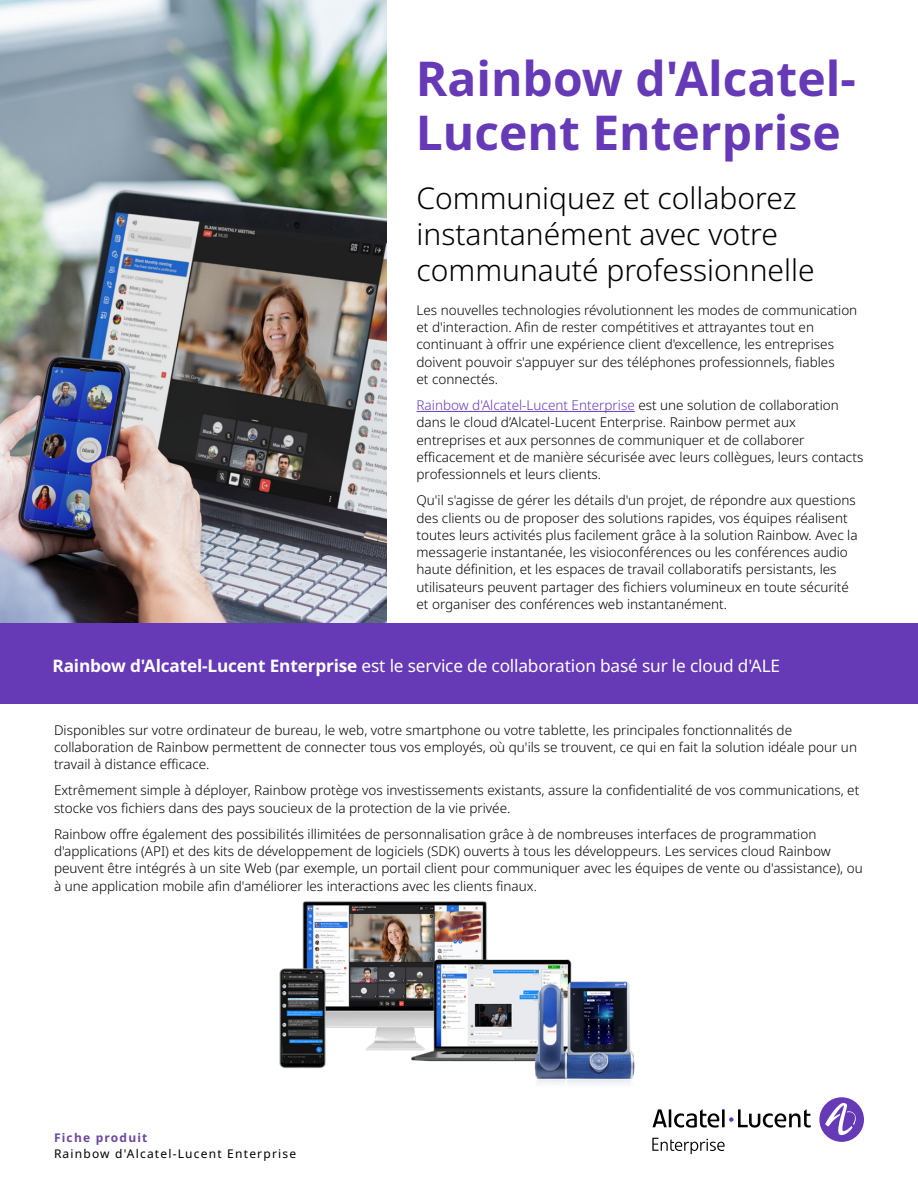
<style>
.page{position:relative;width:918px;height:1188px;background:#fff}
.page>*{position:absolute;margin:0;border:0;box-sizing:border-box;transform-origin:0 0}
.t1{font:700 48px/54px "Noto Sans";color:#6639b7}
.t2{font:300 30px/36px "Noto Sans";color:#000}
.t3{font:17.25px "Noto Sans";letter-spacing:-.01em;color:#fff}
.t4{font:300 13.5px/17.2px "Noto Sans";color:#000}
.t5{font:12px "Noto Sans";letter-spacing:.1em;color:#000}
.t6{font:700 12px "Noto Sans";letter-spacing:.1em;color:#6b489d}
.s1{color:#6639b7}
.s2{font-weight:700}
</style>
<div class="page">
<img style="left:0;top:0;width:387px;height:623px">
<hr style="left:417px;top:411px;width:218px;height:1px;background:#6639b7">
<div style="left:0;top:623px;width:918px;height:80px;background:#6639b7"></div>
<svg style="left:652px;top:1097px;width:212px;height:57px"></svg>
<img style="left:279px;top:901px;width:356px;height:183px">
<h1 class="t1" style="left:416px;top:53px;width:442px">Rainbow d'Alcatel-<br>Lucent Enterprise</h1>
<h2 class="t2" style="left:417px;top:181px;width:400px">Communiquez et collaborez instantanément avec votre communauté professionnelle</h2>
<p class="t4" style="left:417px;top:302px;width:442px">Les nouvelles technologies révolutionnent les modes de communication et d'interaction. Afin de rester compétitives et attrayantes tout en continuant à offrir une expérience client d'excellence, les entreprises doivent pouvoir s'appuyer sur des téléphones professionnels, fiables<br>et connectés.</p>
<p class="t4" style="left:417px;top:397px;width:448px"><span class="s1">Rainbow d'Alcatel-Lucent Enterprise</span> est une solution de collaboration dans le cloud d’Alcatel-Lucent Enterprise. Rainbow permet aux entreprises et aux personnes de communiquer et de collaborer efficacement et de manière sécurisée avec leurs collègues, leurs contacts professionnels et leurs clients.</p>
<p class="t4" style="left:417px;top:492px;width:443px">Qu'il s'agisse de gérer les détails d'un projet, de répondre aux questions des clients ou de proposer des solutions rapides, vos équipes réalisent toutes leurs activités plus facilement grâce à la solution Rainbow. Avec la messagerie instantanée, les visioconférences ou les conférences audio haute définition, et les espaces de travail collaboratifs persistants, les utilisateurs peuvent partager des fichiers volumineux en toute sécurité et organiser des conférences web instantanément.</p>
<p class="t3" style="left:52px;top:653px;width:729px"><span class="s2">Rainbow d'Alcatel-Lucent Enterprise</span> est le service de collaboration basé sur le cloud d'ALE</p>
<p class="t4" style="left:54px;top:721px;width:805px">Disponibles sur votre ordinateur de bureau, le web, votre smartphone ou votre tablette, les principales fonctionnalités de collaboration de Rainbow permettent de connecter tous vos employés, où qu'ils se trouvent, ce qui en fait la solution idéale pour un travail à distance efficace.</p>
<p class="t4" style="left:54px;top:782px;width:807px">Extrêmement simple à déployer, Rainbow protège vos investissements existants, assure la confidentialité de vos communications, et stocke vos fichiers dans des pays soucieux de la protection de la vie privée.</p>
<p class="t4" style="left:54px;top:826px;width:810px">Rainbow offre également des possibilités illimitées de personnalisation grâce à de nombreuses interfaces de programmation d'applications (API) et des kits de développement de logiciels (SDK) ouverts à tous les développeurs. Les services cloud Rainbow peuvent être intégrés à un site Web (par exemple, un portail client pour communiquer avec les équipes de vente ou d'assistance), ou à une application mobile afin d'améliorer les interactions avec les clients finaux.</p>
<p class="t6" style="left:54px;top:1129px;width:95px">Fiche produit</p>
<p class="t5" style="left:54px;top:1146px;width:244px">Rainbow d'Alcatel-Lucent Enterprise</p>
</div>
